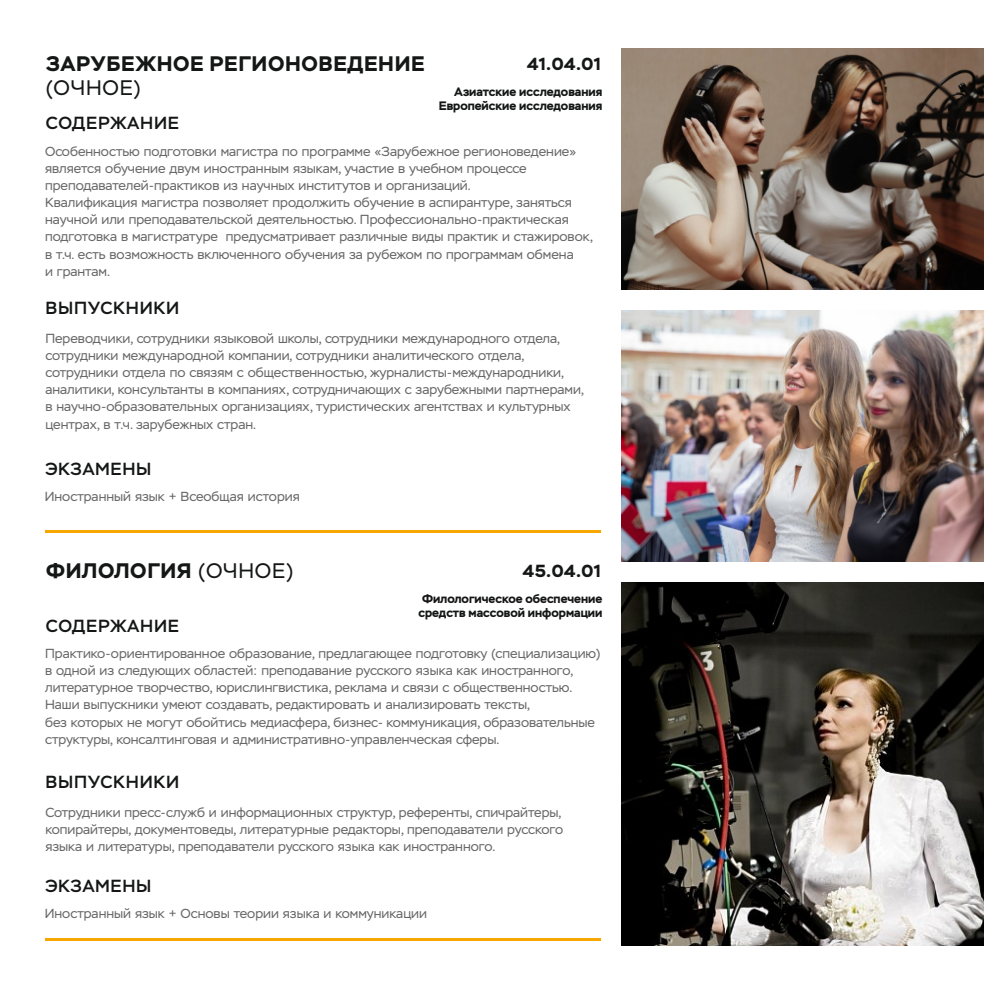
<style>
.page{position:relative;width:993px;height:993px;background:#fff}
.page>*{position:absolute;margin:0;border:0;box-sizing:border-box;transform-origin:0 0}
.t1{font:700 21px "Stem";letter-spacing:.03em;color:#151616}
.t2{font:21px "Stem";letter-spacing:.035em;color:#151616}
.t3{font:500 17.5px "Stem";letter-spacing:.04em;color:#151616}
.t4{font:700 17.5px "Stem";letter-spacing:.03em;color:#151616}
.t5{font:13.12px/17.2px "Stem";color:#676767}
.t6{font:700 12.25px/14px "Stem";color:#151616;text-align:right}
.s1{font-weight:400}
</style>
<div class="page">
<img style="left:621px;top:582px;width:362px;height:363px">
<hr style="left:45px;top:530px;width:555px;height:2px;background:#f8a600">
<hr style="left:45px;top:937px;width:555px;height:3px;background:#f8a600">
<img style="left:621px;top:48px;width:362px;height:241px">
<img style="left:621px;top:310px;width:362px;height:251px">
<h1 class="t1" style="left:46px;top:55px;width:380px">ЗАРУБЕЖНОЕ РЕГИОНОВЕДЕНИЕ</h1>
<h1 class="t2" style="left:46px;top:79px;width:96px">(ОЧНОЕ)</h1>
<h2 class="t3" style="left:46px;top:116px;width:135px">СОДЕРЖАНИЕ</h2>
<h2 class="t4" style="left:527px;top:56px;width:75px">41.04.01</h2>
<p class="t6" style="left:438px;top:85px;width:165px">Азиатские исследования<br>Европейские исследования</p>
<p class="t5" style="left:45px;top:143px;width:549px">Особенностью подготовки магистра по программе «Зарубежное регионоведение» является обучение двум иностранным языкам, участие в учебном процессе преподавателей-практиков из научных институтов и организаций.<br>Квалификация магистра позволяет продолжить обучение в аспирантуре, заняться научной или преподавательской деятельностью. Профессионально-практическая подготовка в магистратуре предусматривает различные виды практик и стажировок, в т.ч. есть возможность включенного обучения за рубежом по программам обмена<br>и грантам.</p>
<h2 class="t3" style="left:46px;top:300px;width:135px">ВЫПУСКНИКИ</h2>
<p class="t5" style="left:45px;top:330px;width:540px">Переводчики, сотрудники языковой школы, сотрудники международного отдела, сотрудники международной компании, сотрудники аналитического отдела, сотрудники отдела по связям с общественностью, журналисты-международники, аналитики, консультанты в компаниях, сотрудничающих с зарубежными партнерами, в научно-образовательных организациях, туристических агентствах и культурных центрах, в т.ч. зарубежных стран.</p>
<h2 class="t3" style="left:45px;top:461px;width:107px">ЭКЗАМЕНЫ</h2>
<p class="t5" style="left:45px;top:488px;width:256px">Иностранный язык + Всеобщая история</p>
<h1 class="t1" style="left:46px;top:561px;width:248px">ФИЛОЛОГИЯ <span class="s1">(ОЧНОЕ)</span></h1>
<h2 class="t4" style="left:523px;top:563px;width:79px">45.04.01</h2>
<h2 class="t3" style="left:46px;top:617px;width:135px">СОДЕРЖАНИЕ</h2>
<p class="t6" style="left:418px;top:592px;width:185px;text-align:left">Филологическое обеспечение средств массовой информации</p>
<p class="t5" style="left:45px;top:645px;width:556px">Практико-ориентированное образование, предлагающее подготовку (специализацию) в одной из следующих областей: преподавание русского языка как иностранного, литературное творчество, юрислингвистика, реклама и связи с общественностью.<br>Наши выпускники умеют создавать, редактировать и анализировать тексты,<br>без которых не могут обойтись медиасфера, бизнес- коммуникация, образовательные структуры, консалтинговая и административно-управленческая сферы.</p>
<h2 class="t3" style="left:46px;top:773px;width:135px">ВЫПУСКНИКИ</h2>
<p class="t5" style="left:45px;top:804px;width:519px">Сотрудники пресс-служб и информационных структур, референты, спичрайтеры, копирайтеры, документоведы, литературные редакторы, преподаватели русского языка и литературы, преподаватели русского языка как иностранного.</p>
<h2 class="t3" style="left:45px;top:878px;width:107px">ЭКЗАМЕНЫ</h2>
<p class="t5" style="left:45px;top:905px;width:383px">Иностранный язык + Основы теории языка и коммуникации</p>
</div>
